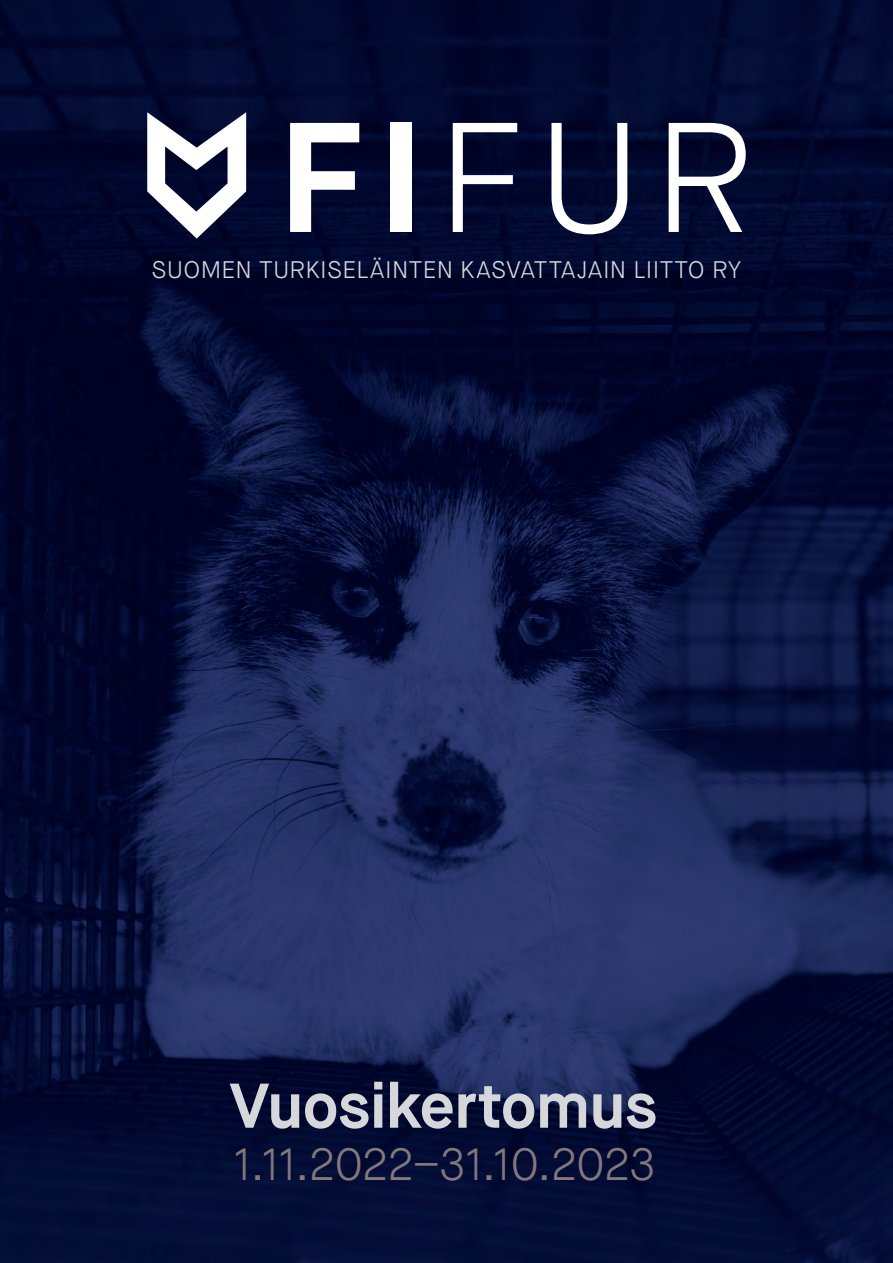
<style>
.page{position:relative;width:893px;height:1263px;background:#fff}
.page>*{position:absolute;margin:0;border:0;box-sizing:border-box;transform-origin:0 0}
.t1{font:700 63px "Maison Neue";letter-spacing:-.015em;color:#d6d7da}
.t2{font:300 45px "Maison Neue";letter-spacing:-.015em;color:#84787d}
.t3{font:300 24px "Maison Neue";letter-spacing:.015em;color:#d6d7da}
</style>
<div class="page">
<img style="left:0;top:0;width:893px;height:1263px">
<svg style="left:147px;top:112px;width:99px;height:127px"></svg>
<svg style="left:290px;top:123px;width:69px;height:109px"></svg>
<div style="left:390px;top:123px;width:21px;height:109px;background:#fff"></div>
<svg style="left:453px;top:123px;width:64px;height:109px"></svg>
<svg style="left:551px;top:123px;width:76px;height:111px"></svg>
<svg style="left:669px;top:123px;width:77px;height:109px"></svg>
<p class="t3" style="left:152px;top:254px;width:591px">SUOMEN TURKISELÄINTEN KASVATTAJAIN LIITTO RY</p>
<p class="t1" style="left:229px;top:1066px;width:430px">Vuosikertomus</p>
<p class="t2" style="left:233px;top:1136px;width:424px">1.11.2022–31.10.2023</p>
</div>
